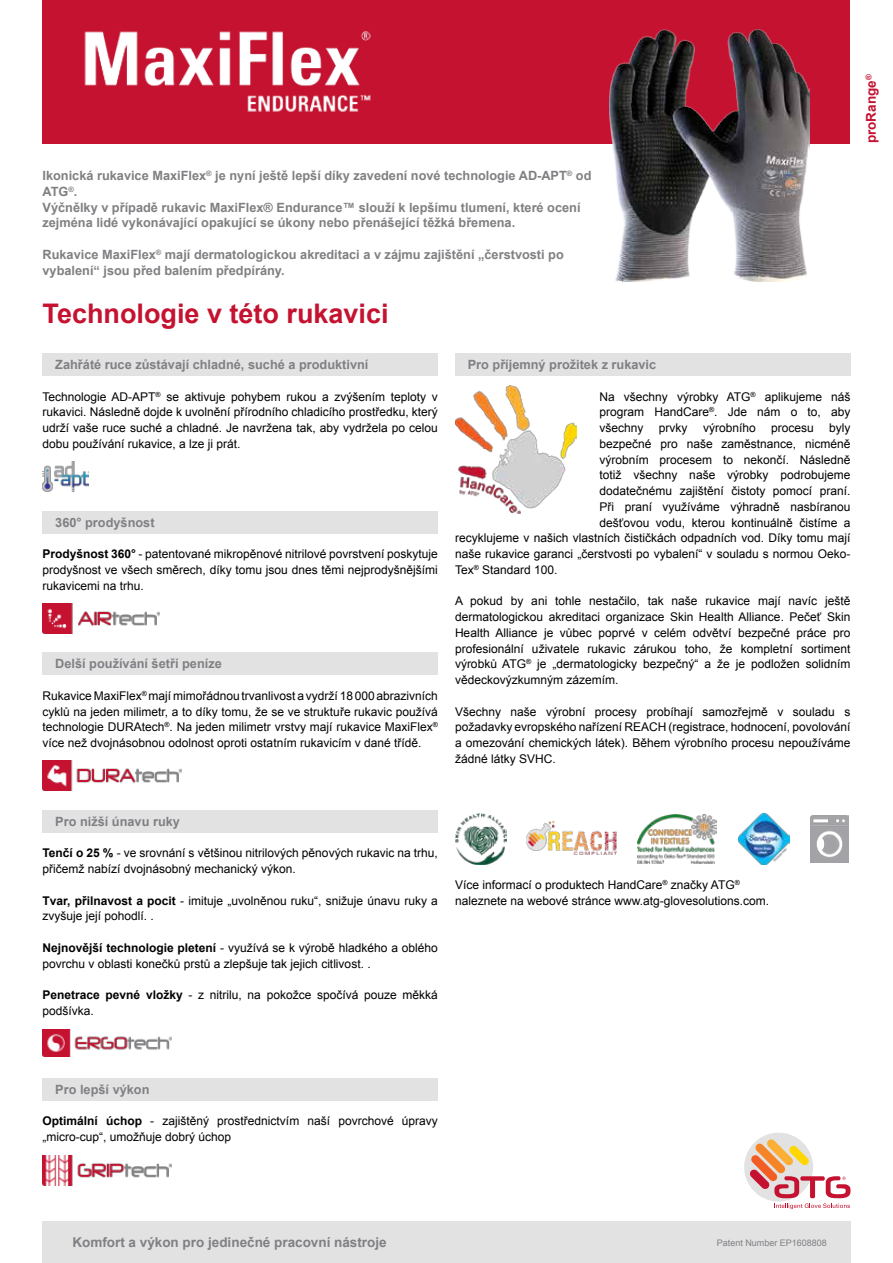
<style>
.page{position:relative;width:893px;height:1263px;background:#fff}
.page>*{position:absolute;margin:0;border:0;box-sizing:border-box;transform-origin:0 0}
.t1{font:700 27px "Arial";color:#c41230}
.t2{font:700 13.5px "Arial";color:#807f83}
.t3{font:700 13.5px "Arial";color:#c41230}
.t4{font:700 12.75px/15.8px "Arial";color:#807f83}
.t5{font:12px/15.8px "Arial";color:#000}
.t6{font:9px "Arial";color:#807f83}
.s1{font-weight:700}
</style>
<div class="page">
<div style="left:42px;top:1221px;width:808px;height:42px;background:#e2e2e3"></div>
<div style="left:43px;top:0;width:807px;height:143px;background:#c41230"></div>
<div style="left:744px;top:1132px;width:69px;height:69px;background:#e2e2e3;border-radius:50%"></div>
<svg style="left:749px;top:1139px;width:101px;height:70px"></svg>
<img style="left:84px;top:31px;width:287px;height:81px">
<div style="left:455px;top:353px;width:395px;height:23px;background:#e2e2e3"></div>
<div style="left:43px;top:353px;width:395px;height:23px;background:#e2e2e3"></div>
<div style="left:43px;top:511px;width:395px;height:22px;background:#e2e2e3"></div>
<div style="left:43px;top:653px;width:395px;height:22px;background:#e2e2e3"></div>
<div style="left:43px;top:810px;width:395px;height:23px;background:#e2e2e3"></div>
<div style="left:43px;top:1078px;width:395px;height:22px;background:#e2e2e3"></div>
<img style="left:43px;top:462px;width:45px;height:29px">
<img style="left:43px;top:603px;width:116px;height:30px">
<img style="left:43px;top:761px;width:138px;height:29px">
<img style="left:43px;top:1029px;width:128px;height:28px">
<img style="left:43px;top:1155px;width:128px;height:30px">
<img style="left:610px;top:29px;width:199px;height:253px">
<img style="left:455px;top:386px;width:122px;height:127px">
<img style="left:455px;top:813px;width:51px;height:51px">
<img style="left:526px;top:821px;width:91px;height:33px">
<img style="left:637px;top:814px;width:79px;height:49px">
<img style="left:810px;top:815px;width:39px;height:47px">
<img style="left:739px;top:813px;width:51px;height:51px">
<p class="t4" style="left:43px;top:168px;width:550px">Ikonická rukavice MaxiFlex<sup>®</sup> je nyní ještě lepší díky zavedení nové technologie AD-APT<sup>®</sup> od ATG<sup>®</sup>.<br>Výčnělky v případě rukavic MaxiFlex® Endurance™ slouží k lepšímu tlumení, které ocení zejména lidé vykonávající opakující se úkony nebo přenášející těžká břemena.</p>
<p class="t4" style="left:43px;top:247px;width:523px">Rukavice MaxiFlex<sup>®</sup> mají dermatologickou akreditaci a v zájmu zajištění „čerstvosti po vybalení“ jsou před balením předpírány.</p>
<h1 class="t1" style="left:43px;top:296px;width:348px">Technologie v této rukavici</h1>
<p class="t4" style="left:55px;top:357px;width:315px">Zahřáté ruce zůstávají chladné, suché a produktivní</p>
<p class="t5" style="left:43px;top:389px;width:397px;text-align:justify">Technologie AD-APT<sup>®</sup> se aktivuje pohybem rukou a zvýšením teploty v rukavici. Následně dojde k uvolnění přírodního chladicího prostředku, který udrží vaše ruce suché a chladné. Je navržena tak, aby vydržela po celou dobu používání rukavice, a lze ji prát.</p>
<p class="t4" style="left:55px;top:515px;width:101px">360° prodyšnost</p>
<p class="t5" style="left:43px;top:546px;width:397px;text-align:justify"><span class="s1">Prodyšnost 360°</span> - patentované mikropěnové nitrilové povrstvení poskytuje prodyšnost ve všech směrech, díky tomu jsou dnes těmi nejprodyšnějšími rukavicemi na trhu.</p>
<p class="t4" style="left:55px;top:656px;width:168px">Delší používání šetří peníze</p>
<p class="t5" style="left:43px;top:688px;width:397px;text-align:justify">Rukavice MaxiFlex<sup>®</sup> mají mimořádnou trvanlivost a vydrží 18 000 abrazivních cyklů na jeden milimetr, a to díky tomu, že se ve struktuře rukavic používá technologie DURAtech<sup>®</sup>. Na jeden milimetr vrstvy mají rukavice MaxiFlex<sup>® </sup>více než dvojnásobnou odolnost oproti ostatním rukavicím v dané třídě.</p>
<p class="t4" style="left:468px;top:357px;width:190px">Pro příjemný prožitek z rukavic</p>
<p class="t5" style="left:600px;top:389px;width:252px;text-align:justify">Na všechny výrobky ATG<sup>®</sup> aplikujeme náš program HandCare<sup>®</sup>. Jde nám o to, aby všechny</p>
<p class="t5" style="left:659px;top:420px;width:30px">prvky</p>
<p class="t5" style="left:703px;top:420px;width:54px">výrobního</p>
<p class="t5" style="left:771px;top:420px;width:44px">procesu</p>
<p class="t5" style="left:829px;top:420px;width:23px">byly</p>
<p class="t5" style="left:600px;top:436px;width:252px">bezpečné pro naše zaměstnance, nicméně</p>
<p class="t5" style="left:600px;top:452px;width:252px">výrobním procesem to nekončí. Následně</p>
<p class="t5" style="left:600px;top:467px;width:252px">totiž všechny naše výrobky podrobujeme</p>
<p class="t5" style="left:600px;top:483px;width:252px">dodatečnému zajištění čistoty pomocí praní.</p>
<p class="t5" style="left:600px;top:499px;width:252px">Při praní využíváme výhradně nasbíranou</p>
<p class="t5" style="left:600px;top:514px;width:252px">dešťovou vodu, kterou kontinuálně čistíme a</p>
<p class="t5" style="left:455px;top:530px;width:397px">recyklujeme v našich vlastních čističkách odpadních vod. Díky tomu mají</p>
<p class="t5" style="left:455px;top:546px;width:397px">naše rukavice garanci „čerstvosti po vybalení“ v souladu s normou Oeko-</p>
<p class="t5" style="left:455px;top:562px;width:104px">Tex<sup>®</sup> Standard 100.</p>
<p class="t5" style="left:455px;top:593px;width:397px;text-align:justify">A pokud by ani tohle nestačilo, tak naše rukavice mají navíc ještě dermatologickou akreditaci organizace Skin Health Alliance. Pečeť Skin Health Alliance je vůbec poprvé v celém odvětví bezpečné práce pro profesionální uživatele rukavic zárukou toho, že kompletní sortiment výrobků ATG<sup>®</sup> je „dermatologicky bezpečný“ a že je podložen solidním vědeckovýzkumným zázemím.</p>
<p class="t5" style="left:455px;top:704px;width:397px;text-align:justify">Všechny naše výrobní procesy probíhají samozřejmě v souladu s požadavky evropského nařízení REACH (registrace, hodnocení, povolování a omezování chemických látek). Během výrobního procesu nepoužíváme žádné látky SVHC.</p>
<p class="t3" style="left:862px;top:143px;width:70px;rotate:-90deg">proRange<sup>®</sup></p>
<p class="t4" style="left:55px;top:814px;width:126px">Pro nižší únavu ruky</p>
<p class="t5" style="left:43px;top:845px;width:397px"><span class="s1">Tenčí o 25 %</span> - ve srovnání s většinou nitrilových pěnových rukavic na trhu, přičemž nabízí dvojnásobný mechanický výkon.</p>
<p class="t5" style="left:43px;top:893px;width:397px"><span class="s1">Tvar, přilnavost a pocit</span> - imituje „uvolněnou ruku“, snižuje únavu ruky a zvyšuje její pohodlí. .</p>
<p class="t5" style="left:43px;top:940px;width:397px"><span class="s1">Nejnovější technologie pletení</span> - využívá se k výrobě hladkého a oblého povrchu v oblasti konečků prstů a zlepšuje tak jejich citlivost. .</p>
<p class="t5" style="left:43px;top:987px;width:397px"><span class="s1">Penetrace pevné vložky</span> - z nitrilu, na pokožce spočívá pouze měkká podšívka.</p>
<p class="t5" style="left:455px;top:877px;width:316px">Více informací o produktech HandCare<sup>®</sup> značky ATG<sup>® </sup>naleznete na webové stránce www.atg-glovesolutions.com.</p>
<p class="t4" style="left:55px;top:1082px;width:96px">Pro lepší výkon</p>
<p class="t5" style="left:43px;top:1113px;width:397px"><span class="s1">Optimální úchop</span> - zajištěný prostřednictvím naší povrchové úpravy „micro-cup“, umožňuje dobrý úchop</p>
<p class="t2" style="left:72px;top:1233px;width:316px">Komfort a výkon pro jedinečné pracovní nástroje</p>
<p class="t6" style="left:717px;top:1236px;width:112px">Patent Number EP1608808</p>
</div>
